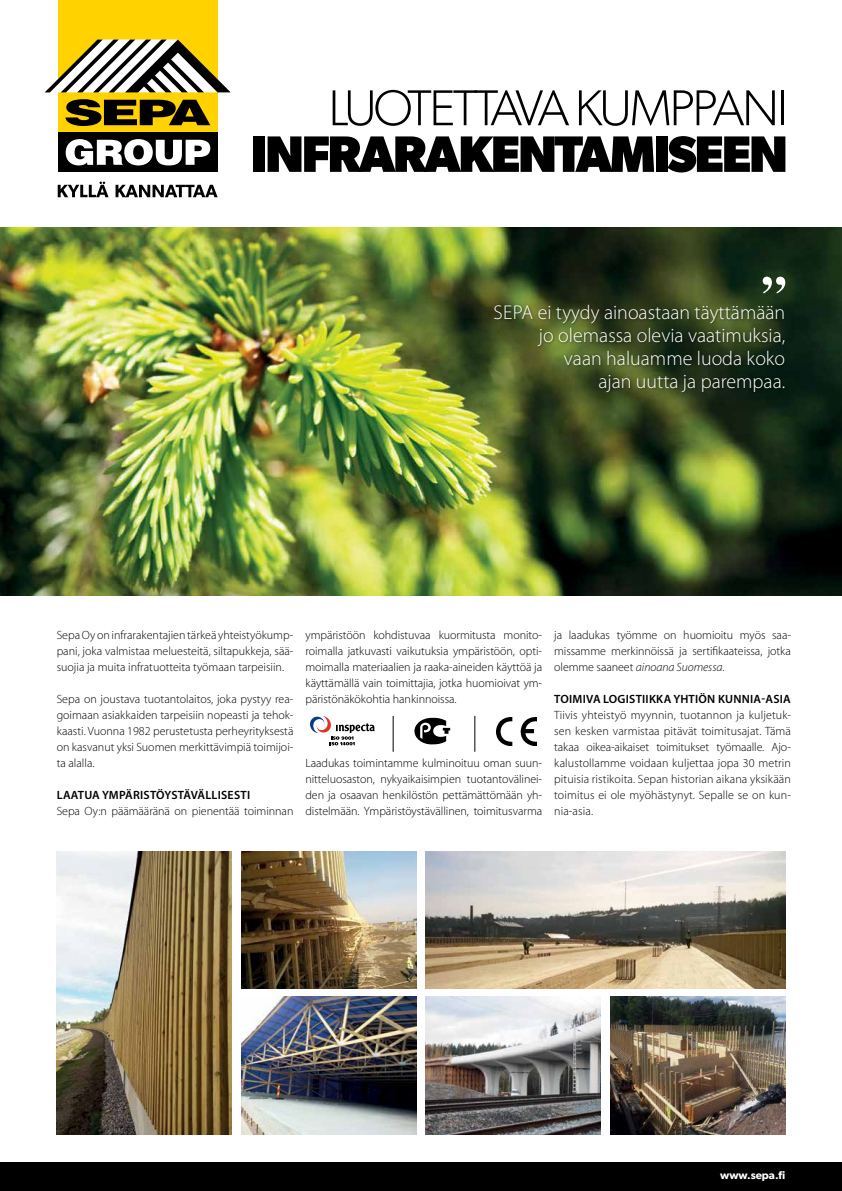
<style>
.page{position:relative;width:842px;height:1191px;background:#fff}
.page>*{position:absolute;margin:0;border:0;box-sizing:border-box;transform-origin:0 0}
.t1{font:700 51.3px "Gibson";letter-spacing:-.05em;color:#000}
.t2{font:300 50.5px "Gibson";letter-spacing:-.065em;color:#000}
.t3{font:300 20px/23px "Myriad Pro";color:#fff;text-align:right}
.t4{font:300 12px/16px "Myriad Pro";letter-spacing:-.005em;color:#000;text-align:justify}
.t5{font:600 12px "Myriad Pro";letter-spacing:.02em;color:#000}
.t6{font:600 11.2px "Gibson";color:#fff}
.s1{font-style:italic}
</style>
<div class="page">
<img style="left:0;top:228px;width:842px;height:367px">
<div style="left:0;top:1162px;width:842px;height:29px;background:#000"></div>
<div style="left:58px;top:0;width:160px;height:137px;background:#ffd200"></div>
<div style="left:58px;top:132px;width:160px;height:40px;background:#000"></div>
<svg style="left:45px;top:40px;width:185px;height:52px"></svg>
<svg style="left:65px;top:99px;width:145px;height:27px"></svg>
<svg style="left:66px;top:139px;width:144px;height:26px"></svg>
<svg style="left:58px;top:182px;width:160px;height:15px"></svg>
<img style="left:426px;top:996px;width:175px;height:138px">
<img style="left:611px;top:996px;width:174px;height:138px">
<img style="left:426px;top:851px;width:359px;height:137px">
<img style="left:241px;top:996px;width:175px;height:138px">
<img style="left:241px;top:851px;width:175px;height:137px">
<img style="left:57px;top:851px;width:174px;height:283px">
<div style="left:493px;top:304px;width:295px;height:91px;background:#000;opacity:.5"></div>
<svg style="left:763px;top:277px;width:22px;height:16px"></svg>
<svg style="left:310px;top:716px;width:65px;height:29px"></svg>
<svg style="left:414px;top:718px;width:36px;height:26px"></svg>
<img style="left:496px;top:717px;width:41px;height:28px">
<hr style="left:393px;top:716px;width:1px;height:35px;background:#000">
<hr style="left:475px;top:716px;width:1px;height:35px;background:#000">
<h2 class="t2" style="left:328px;top:77px;width:461px">LUOTETTAVA KUMPPANI</h2>
<h1 class="t1" style="left:251px;top:124px;width:539px">INFRARAKENTAMISEE N</h1>
<h3 class="t3" style="left:493px;top:301px;width:293px">Sepa ei tyydy ainoastaan täyttämään jo olemassa olevia vaatimuksia,<br>vaan haluamme luoda koko<br>ajan uutta ja parempaa.</h3>
<p class="t4" style="left:57px;top:627px;width:238px">Sepa Oy on infrarakentajien tärkeä yhteistyökump&shy;pani, joka valmistaa meluesteitä, siltapukkeja, sää&shy;suojia ja muita infratuotteita työmaan tarpeisiin.</p>
<p class="t4" style="left:57px;top:691px;width:238px">Sepa on joustava tuotantolaitos, joka pystyy rea&shy;goimaan asiakkaiden tarpeisiin nopeasti ja tehok&shy;kaasti. Vuonna 1982 perustetusta perheyrityksestä on kasvanut yksi Suomen merkittävimpiä toimijoi&shy;ta alalla.</p>
<p class="t5" style="left:57px;top:787px;width:195px">LAATUA YMPÄRISTÖYSTÄVÄLL ISESTI</p>
<p class="t4" style="left:57px;top:803px;width:238px">Sepa Oy:n päämääränä on pienentää toiminnan</p>
<p class="t4" style="left:305px;top:627px;width:238px">ympäristöön kohdistuvaa kuormitusta monito&shy;roimalla jatkuvasti vaikutuksia ympäristöön, opti&shy;moimalla materiaalien ja raaka-aineiden käyttöä ja käyttämällä vain toimittajia, jotka huomioivat ym&shy;päristönäkökohtia hankinnoissa.</p>
<p class="t4" style="left:305px;top:755px;width:238px">Laadukas toimintamme kulminoituu oman suun&shy;nitteluosaston, nykyaikaisimpien tuotantovälinei&shy;den ja osaavan henkilöstön pettämättömään yh&shy;distelmään. Ympäristöystävällinen, toimitusvarma</p>
<p class="t4" style="left:554px;top:627px;width:238px">ja laadukas työmme on huomioitu myös saa&shy;missamme merkinnöissä ja sertifikaateissa, jotka olemme saaneet <span class="s1">ainoana Suomessa</span>.</p>
<p class="t5" style="left:554px;top:691px;width:238px">TOIMIVA LOGISTIIKKA YHTIÖN KUNNIA-ASIA</p>
<p class="t4" style="left:554px;top:707px;width:238px">Tiivis yhteistyö myynnin, tuotannon ja kuljetuk&shy;sen kesken varmistaa pitävät toimitusajat. Tämä takaa oikea-aikaiset toimitukset työmaalle. Ajo&shy;kalustollamme voidaan kuljettaa jopa 30 metrin pituisia ristikoita. Sepan historian aikana yksikään toimitus ei ole myöhästynyt. Sepalle se on kun&shy;nia-asia.</p>
<p class="t6" style="left:720px;top:1168px;width:67px">www.sepa.fi</p>
</div>
